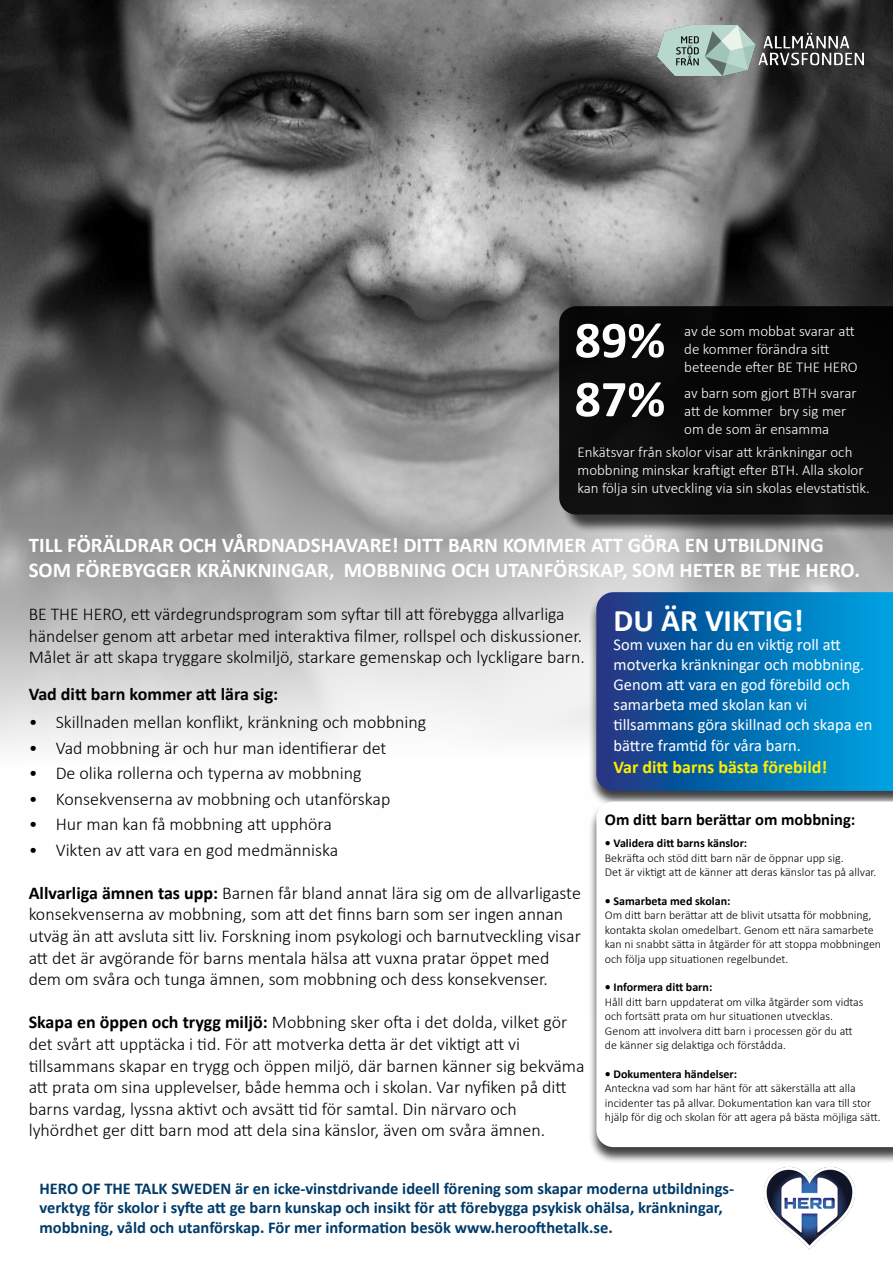
<style>
.page{position:relative;width:893px;height:1263px;background:#fff}
.page>*{position:absolute;margin:0;border:0;box-sizing:border-box;transform-origin:0 0}
.t1{font:700 52.05px "Calibri";color:#fff}
.t2{font:700 31.5px "Calibri";color:#fff}
.t3{font:700 21px/25.2px "Calibri";color:#fff}
.t4{font:300 18px/21.6px "Calibri";color:#000}
.t5{font:700 18px "Calibri";color:#000}
.t6{font:700 18px "Calibri";color:#ffed00}
.t7{font:700 16.5px/19.8px "Calibri";color:#003b69}
.t8{font:16.5px/19.8px "Calibri";color:#fff}
.t9{font:700 16.5px "Calibri";color:#000}
.t10{font:300 15px/18px "Calibri";color:#fff}
.t11{font:300 12px/14.4px "Calibri";color:#000}
.t12{font:700 12px "Calibri";color:#000}
.s1{font-weight:700}
</style>
<div class="page">
<img style="left:0;top:0;width:893px;height:741px">
<div style="left:561px;top:308px;width:332px;height:225px;background:#000;opacity:.75"></div>
<div style="left:559px;top:306px;width:334px;height:208px;background:#0a0a0a"></div>
<div style="left:588px;top:592px;width:305px;height:216px;background:#000;opacity:.75"></div>
<svg style="left:596px;top:592px;width:297px;height:199px;background:#076cb1"></svg>
<div style="left:588px;top:802px;width:305px;height:362px;background:#000;opacity:.75"></div>
<svg style="left:596px;top:801px;width:297px;height:346px"></svg>
<img style="left:764px;top:1166px;width:91px;height:84px">
<img style="left:658px;top:26px;width:205px;height:49px">
<h1 class="t1" style="left:575px;top:303px;width:92px">89%</h1>
<p class="t10" style="left:684px;top:321px;width:175px">av de som mobbat svarar att de kommer förändra sitt beteende efter BE THE HERO</p>
<h1 class="t1" style="left:575px;top:362px;width:92px">87%</h1>
<p class="t10" style="left:684px;top:384px;width:174px">av barn som gjort BTH svarar att de kommer bry sig mer om de som är ensamma</p>
<p class="t10" style="left:577px;top:443px;width:294px">Enkätsvar från skolor visar att kränkningar och mobbning minskar kraftigt efter BTH. Alla skolor kan följa sin utveckling via sin skolas elevstatistik.</p>
<p class="t3" style="left:29px;top:532px;width:833px">TILL FÖRÄLDRAR OCH VÅRDNADSHAVARE! DITT BARN KOMMER ATT GÖRA EN UTBILDNING<br>SOM FÖREBYGGER KRÄNKNINGAR, MOBBNING OCH UTANFÖRSKAP, SOM HETER BE THE HERO.</p>
<p class="t4" style="left:29px;top:603px;width:558px">BE THE HERO, ett värdegrundsprogram som syftar till att förebygga allvarliga händelser genom att arbetar med interaktiva filmer, rollspel och diskussioner.<br>Målet är att skapa tryggare skolmiljö, starkare gemenskap och lyckligare barn.</p>
<p class="t5" style="left:29px;top:682px;width:251px">Vad ditt barn kommer att lära sig:</p>
<p class="t4" style="left:29px;top:711px;width:399px">• Skillnaden mellan konflikt, kränkning och mobbning</p>
<p class="t4" style="left:29px;top:736px;width:359px">• Vad mobbning är och hur man identifierar det</p>
<p class="t4" style="left:29px;top:762px;width:334px">• De olika rollerna och typerna av mobbning</p>
<p class="t4" style="left:29px;top:787px;width:363px">• Konsekvenserna av mobbning och utanförskap</p>
<p class="t4" style="left:29px;top:813px;width:305px">• Hur man kan få mobbning att upphöra</p>
<p class="t4" style="left:29px;top:838px;width:311px">• Vikten av att vara en god medmänniska</p>
<p class="t4" style="left:29px;top:882px;width:554px"><span class="s1">Allvarliga ämnen tas upp:</span> Barnen får bland annat lära sig om de allvarligaste konsekvenserna av mobbning, som att det finns barn som ser ingen annan utväg än att avsluta sitt liv. Forskning inom psykologi och barnutveckling visar att det är avgörande för barns mentala hälsa att vuxna pratar öppet med dem om svåra och tunga ämnen, som mobbning och dess konsekvenser.</p>
<p class="t4" style="left:29px;top:1011px;width:557px"><span class="s1">Skapa en öppen och trygg miljö:</span> Mobbning sker ofta i det dolda, vilket gör det svårt att upptäcka i tid. För att motverka detta är det viktigt att vi tillsammans skapar en trygg och öppen miljö, där barnen känner sig bekväma att prata om sina upplevelser, både hemma och i skolan. Var nyfiken på ditt barns vardag, lyssna aktivt och avsätt tid för samtal. Din närvaro och lyhördhet ger ditt barn mod att dela sina känslor, även om svåra ämnen.</p>
<h2 class="t2" style="left:613px;top:598px;width:192px">DU ÄR VIKTIG!</h2>
<p class="t8" style="left:613px;top:635px;width:260px">Som vuxen har du en viktig roll att motverka kränkningar och mobbning.<br>Genom att vara en god förebild och samarbeta med skolan kan vi tillsammans göra skillnad och skapa en</p>
<p class="t8" style="left:613px;top:735px;width:189px">bättre framtid för våra barn.</p>
<p class="t6" style="left:613px;top:754px;width:215px">Var ditt barns bästa förebild!</p>
<p class="t9" style="left:605px;top:807px;width:252px">Om ditt barn berättar om mobbning:</p>
<p class="t12" style="left:605px;top:835px;width:144px">• Validera ditt barns känslor:</p>
<p class="t11" style="left:605px;top:850px;width:273px">Bekräfta och stöd ditt barn när de öppnar upp sig.<br>Det är viktigt att de känner att deras känslor tas på allvar.</p>
<p class="t12" style="left:605px;top:892px;width:127px">• Samarbeta med skolan:</p>
<p class="t11" style="left:605px;top:908px;width:278px">Om ditt barn berättar att de blivit utsatta för mobbning, kontakta skolan omedelbart. Genom ett nära samarbete kan ni snabbt sätta in åtgärder för att stoppa mobbningen och följa upp situationen regelbundet.</p>
<p class="t12" style="left:605px;top:979px;width:109px">• Informera ditt barn:</p>
<p class="t11" style="left:605px;top:994px;width:260px">Håll ditt barn uppdaterat om vilka åtgärder som vidtas och fortsätt prata om hur situationen utvecklas.<br>Genom att involvera ditt barn i processen gör du att de känner sig delaktiga och förstådda.</p>
<p class="t12" style="left:605px;top:1065px;width:134px">• Dokumentera händelser:</p>
<p class="t11" style="left:605px;top:1081px;width:277px">Anteckna vad som har hänt för att säkerställa att alla incidenter tas på allvar. Dokumentation kan vara till stor hjälp för dig och skolan för att agera på bästa möjliga sätt.</p>
<p class="t7" style="left:39px;top:1178px;width:696px">HERO OF THE TALK SWEDEN är en icke-vinstdrivande ideell förening som skapar moderna utbildnings&shy;verktyg för skolor i syfte att ge barn kunskap och insikt för att förebygga psykisk ohälsa, kränkningar, mobbning, våld och utanförskap. För mer information besök www.heroofthetalk.se.</p>
</div>
